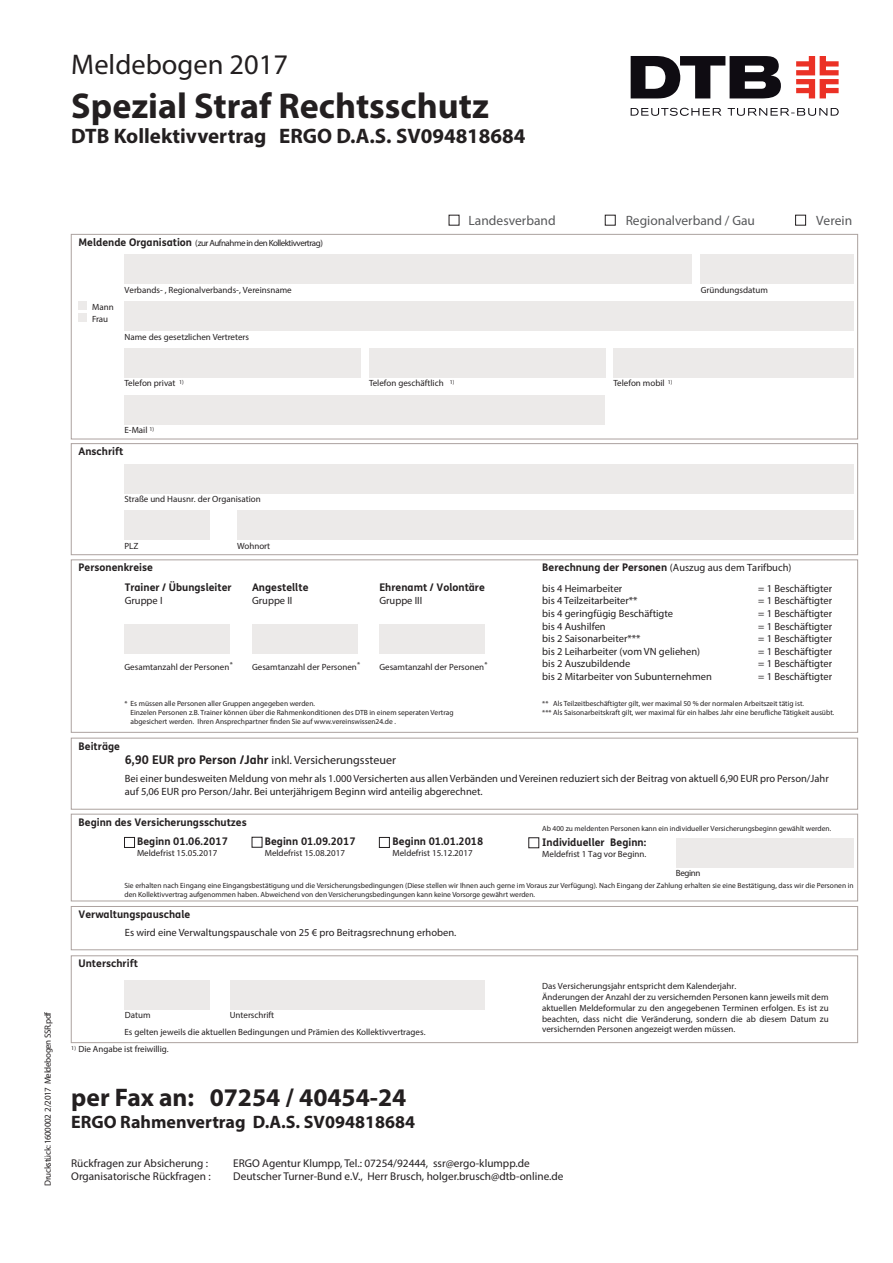
<style>
.page{position:relative;width:893px;height:1263px;background:#fff}
.page>*{position:absolute;margin:0;border:0;box-sizing:border-box;transform-origin:0 0}
.t1{font:700 36px "Myriad Pro";color:#231f20}
.t2{font:28.5px "Myriad Pro";color:#231f20}
.t3{font:700 25.5px "Myriad Pro";color:#231f20}
.t4{font:700 21px "Myriad Pro";color:#231f20}
.t5{font:700 18px "Myriad Pro";color:#231f20}
.t6{font:13.5px "FS Me";color:#57585a}
.t7{font:12px "FS Me";color:#231f20}
.t8{font:11.25px "Myriad Pro";color:#231f20}
.t9{font:10.5px/12.6px "FS Me";color:#231f20}
.t10{font:700 10.5px/19.6px "FS Me";color:#231f20}
.t11{font:9px/10.8px "FS Me";color:#231f20}
.t12{font:9px "FS Me";letter-spacing:-.055em;color:#231f20}
.t13{font:9px "Myriad Pro";letter-spacing:-.04em;color:#231f20}
.t14{font:7.5px/9px "FS Me";color:#231f20}
.s1{font-weight:700;font-size:10.5px}
.s2{font-weight:700}
</style>
<div class="page">
<div style="left:605px;top:215px;width:11px;height:10px;border:1px solid #231f20"></div>
<div style="left:795px;top:215px;width:11px;height:10px;border:1px solid #231f20"></div>
<div style="left:71px;top:443px;width:787px;height:112px;border:1px solid #aca29f"></div>
<div style="left:124px;top:464px;width:730px;height:29px;background:#eceae9"></div>
<div style="left:237px;top:510px;width:617px;height:30px;background:#eceae9"></div>
<div style="left:124px;top:510px;width:86px;height:30px;background:#eceae9"></div>
<div style="left:71px;top:234px;width:787px;height:205px;border:1px solid #aca29f"></div>
<div style="left:701px;top:254px;width:153px;height:30px;background:#eceae9"></div>
<div style="left:78px;top:301px;width:9px;height:9px;background:#eceae9"></div>
<div style="left:78px;top:313px;width:9px;height:9px;background:#eceae9"></div>
<div style="left:124px;top:254px;width:568px;height:30px;background:#eceae9"></div>
<div style="left:124px;top:301px;width:730px;height:30px;background:#eceae9"></div>
<div style="left:613px;top:348px;width:241px;height:30px;background:#eceae9"></div>
<div style="left:124px;top:348px;width:236px;height:30px;background:#eceae9"></div>
<div style="left:369px;top:348px;width:236px;height:30px;background:#eceae9"></div>
<div style="left:124px;top:395px;width:481px;height:29px;background:#eceae9"></div>
<div style="left:71px;top:559px;width:787px;height:174px;border:1px solid #aca29f"></div>
<div style="left:379px;top:624px;width:106px;height:30px;background:#eceae9"></div>
<div style="left:125px;top:624px;width:105px;height:30px;background:#eceae9"></div>
<div style="left:252px;top:624px;width:105px;height:30px;background:#eceae9"></div>
<svg style="left:631px;top:56px;width:208px;height:60px"></svg>
<div style="left:71px;top:814px;width:787px;height:87px;border:1px solid #aca29f"></div>
<div style="left:124px;top:837px;width:11px;height:11px;border:1px solid #231f20"></div>
<div style="left:252px;top:837px;width:10px;height:10px;border:1px solid #231f20"></div>
<div style="left:379px;top:837px;width:11px;height:11px;border:1px solid #231f20"></div>
<div style="left:528px;top:837px;width:11px;height:11px;border:1px solid #231f20"></div>
<div style="left:676px;top:838px;width:178px;height:29px;background:#eceae9"></div>
<div style="left:71px;top:955px;width:787px;height:88px;border:1px solid #aca29f"></div>
<div style="left:125px;top:980px;width:85px;height:30px;background:#eceae9"></div>
<div style="left:230px;top:980px;width:255px;height:30px;background:#eceae9"></div>
<div style="left:71px;top:738px;width:787px;height:71px;border:1px solid #aca29f"></div>
<div style="left:71px;top:906px;width:787px;height:44px;border:1px solid #aca29f"></div>
<h2 class="t2" style="left:71px;top:47px;width:218px">Meldebogen 2017</h2>
<h1 class="t1" style="left:71px;top:82px;width:419px">Spezial Straf Rechtsschutz</h1>
<h3 class="t4" style="left:71px;top:122px;width:456px">DTB Kollektivvertrag ERGO D.A.S. SV094818684</h3>
<p class="t13" style="left:42px;top:1186px;width:176px;rotate:-90deg">Druckstück: 1600002 2/2017 Meldebogen SSR.pdf</p>
<p class="t12" style="left:79px;top:237px;width:246px"><span class="s1">Meldende Organisation</span> (zur Aufnahme in den Kollektivvertrag)</p>
<h3 class="t6" style="left:469px;top:213px;width:89px">Landesverband</h3>
<h3 class="t6" style="left:626px;top:213px;width:131px">Regionalverband / Gau</h3>
<h3 class="t6" style="left:816px;top:213px;width:38px">Verein</h3>
<p class="t11" style="left:92px;top:301px;width:23px;line-height:11.6px">Mann<br>Frau</p>
<p class="t11" style="left:124px;top:284px;width:169px">Verbands- , Regionalverbands-, Vereinsname</p>
<p class="t11" style="left:701px;top:284px;width:69px">Gründungsdatum</p>
<p class="t11" style="left:124px;top:331px;width:126px">Name des gesetzlichen Vertreters</p>
<p class="t11" style="left:124px;top:378px;width:61px">Telefon privat <sup>1)</sup></p>
<p class="t11" style="left:369px;top:378px;width:87px">Telefon geschäftlich <sup>1)</sup></p>
<p class="t11" style="left:613px;top:378px;width:61px">Telefon mobil <sup>1)</sup></p>
<p class="t11" style="left:124px;top:424px;width:31px">E-Mail <sup>1)</sup></p>
<h3 class="t10" style="left:79px;top:441px;width:46px">Anschrift</h3>
<p class="t11" style="left:124px;top:493px;width:138px">Straße und Hausnr. der Organisation</p>
<p class="t11" style="left:124px;top:540px;width:16px">PLZ</p>
<p class="t11" style="left:237px;top:540px;width:35px">Wohnort</p>
<h3 class="t10" style="left:79px;top:557px;width:76px">Personenkreise</h3>
<h3 class="t10" style="left:125px;top:577px;width:109px">Trainer / Übungsleiter</h3>
<h3 class="t9" style="left:125px;top:593px;width:39px">Gruppe I</h3>
<h3 class="t10" style="left:252px;top:577px;width:58px">Angestellte</h3>
<h3 class="t9" style="left:252px;top:593px;width:42px">Gruppe II</h3>
<h3 class="t10" style="left:379px;top:577px;width:107px">Ehrenamt / Volontäre</h3>
<h3 class="t9" style="left:379px;top:593px;width:44px">Gruppe III</h3>
<p class="t14" style="left:230px;top:660px;width:5px">*</p>
<p class="t14" style="left:357px;top:660px;width:5px">*</p>
<p class="t14" style="left:485px;top:660px;width:5px">*</p>
<p class="t11" style="left:124px;top:662px;width:106px">Gesamtanzahl der Personen</p>
<p class="t11" style="left:252px;top:662px;width:106px">Gesamtanzahl der Personen</p>
<p class="t11" style="left:379px;top:662px;width:106px">Gesamtanzahl der Personen</p>
<p class="t14" style="left:124px;top:699px;width:192px">* Es müssen alle Personen aller Gruppen angegeben werden.</p>
<h3 class="t10" style="left:79px;top:735px;width:43px">Beiträge</h3>
<p class="t14" style="left:130px;top:708px;width:325px">Einzelen Personen z.B. Trainer können über die Rahmenkonditionen des DTB in einem seperaten Vertrag abgesichert werden. Ihren Ansprechpartner finden Sie auf www.vereinswissen24.de .</p>
<h3 class="t7" style="left:125px;top:752px;width:273px"><span class="s2">6,90 EUR pro Person /Jahr</span> inkl. Versicherungssteuer</h3>
<h3 class="t9" style="left:542px;top:561px;width:251px"><span class="s2">Berechnung der Personen</span> (Auszug aus dem Tarifbuch)</h3>
<h3 class="t9" style="left:542px;top:582px;width:82px">bis 4 Heimarbeiter</h3>
<h3 class="t9" style="left:758px;top:582px;width:75px">= 1 Beschäftigter</h3>
<h3 class="t9" style="left:542px;top:594px;width:97px">bis 4 Teilzeitarbeiter**</h3>
<h3 class="t9" style="left:758px;top:594px;width:75px">= 1 Beschäftigter</h3>
<h3 class="t9" style="left:542px;top:607px;width:132px">bis 4 geringfügig Beschäftigte</h3>
<h3 class="t9" style="left:758px;top:607px;width:75px">= 1 Beschäftigter</h3>
<h3 class="t9" style="left:542px;top:620px;width:65px">bis 4 Aushilfen</h3>
<h3 class="t9" style="left:758px;top:620px;width:75px">= 1 Beschäftigter</h3>
<h3 class="t9" style="left:542px;top:632px;width:100px">bis 2 Saisonarbeiter***</h3>
<h3 class="t9" style="left:758px;top:632px;width:75px">= 1 Beschäftigter</h3>
<h3 class="t9" style="left:542px;top:645px;width:159px">bis 2 Leiharbeiter (vom VN geliehen)</h3>
<h3 class="t9" style="left:758px;top:645px;width:75px">= 1 Beschäftigter</h3>
<h3 class="t9" style="left:542px;top:657px;width:90px">bis 2 Auszubildende</h3>
<h3 class="t9" style="left:758px;top:657px;width:75px">= 1 Beschäftigter</h3>
<h3 class="t9" style="left:542px;top:670px;width:171px">bis 2 Mitarbeiter von Subunternehmen</h3>
<h3 class="t9" style="left:758px;top:670px;width:75px">= 1 Beschäftigter</h3>
<p class="t14" style="left:542px;top:699px;width:294px">** Als Teilzeitbeschäftigter gilt, wer maximal 50 % der normalen Arbeitszeit tätig ist.<br>*** Als Saisonarbeitskraft gilt, wer maximal für ein halbes Jahr eine berufliche Tätigkeit ausübt.</p>
<p class="t9" style="left:125px;top:772px;width:705px">Bei einer bundesweiten Meldung von mehr als 1.000 Versicherten aus allen Verbänden und Vereinen reduziert sich der Beitrag von aktuell 6,90 EUR pro Person/Jahr auf 5,06 EUR pro Person/Jahr. Bei unterjährigem Beginn wird anteilig abgerechnet.</p>
<h3 class="t10" style="left:137px;top:811px;width:111px;text-indent:-59px">Beginn des Versicherungsschutzes<br>Beginn 01.06.2017</h3>
<p class="t11" style="left:137px;top:847px;width:82px">Meldefrist 15.05.2017</p>
<p class="t14" style="left:542px;top:823px;width:291px">Ab 400 zu meldenten Personen kann ein individueller Versicherungsbeginn gewählt werden.</p>
<h3 class="t10" style="left:392px;top:831px;width:92px">Beginn 01.01.2018</h3>
<p class="t11" style="left:392px;top:847px;width:82px">Meldefrist 15.12.2017</p>
<p class="t14" style="left:124px;top:881px;width:731px">Sie erhalten nach Eingang eine Eingangsbestätigung und die Versicherungsbedingungen (Diese stellen wir Ihnen auch gerne im Voraus zur Verfügung). Nach Eingang der Zahlung erhalten sie eine Bestätigung, dass wir die Personen in den Kollektivvertrag aufgenommen haben. Abweichend von den Versicherungsbedingungen kann keine Vorsorge gewährt werden.</p>
<h3 class="t10" style="left:265px;top:831px;width:92px">Beginn 01.09.2017</h3>
<p class="t11" style="left:265px;top:847px;width:82px">Meldefrist 15.08.2017</p>
<h3 class="t10" style="left:542px;top:832px;width:106px">Individueller Beginn:</h3>
<p class="t11" style="left:542px;top:848px;width:106px">Meldefrist 1 Tag vor Beginn.</p>
<p class="t11" style="left:676px;top:867px;width:26px">Beginn</p>
<h3 class="t10" style="left:79px;top:904px;width:113px">Verwaltungspauschale</h3>
<h3 class="t9" style="left:125px;top:925px;width:333px">Es wird eine Verwaltungspauschale von 25 € pro Beitragsrechnung erhoben.</h3>
<h3 class="t10" style="left:79px;top:953px;width:61px">Unterschrift</h3>
<p class="t11" style="left:125px;top:1010px;width:27px">Datum</p>
<p class="t11" style="left:230px;top:1010px;width:46px">Unterschrift</p>
<p class="t11" style="left:124px;top:1026px;width:303px">Es gelten jeweils die aktuellen Bedingungen und Prämien des Kollektivvertrages.</p>
<p class="t11" style="left:71px;top:1043px;width:99px"><sup>1)</sup> Die Angabe ist freiwillig.</p>
<p class="t11" style="left:542px;top:980px;width:288px">Das Versicherungsjahr entspricht dem Kalenderjahr.<br>Änderungen der Anzahl der zu versichernden Personen kann jeweils mit dem aktuellen Meldeformular zu den angegebenen Terminen erfolgen. Es ist zu beachten, dass nicht die Veränderung, sondern die ab diesem Datum zu versichernden Personen angezeigt werden müssen.</p>
<h3 class="t3" style="left:71px;top:1081px;width:337px">per Fax an: 07254 / 40454-24</h3>
<h3 class="t5" style="left:71px;top:1110px;width:345px">ERGO Rahmenvertrag D.A.S. SV094818684</h3>
<h3 class="t8" style="left:71px;top:1156px;width:138px">Rückfragen zur Absicherung :</h3>
<h3 class="t8" style="left:233px;top:1156px;width:298px">ERGO Agentur Klumpp, Tel.: 07254/92444, ssr@ergo-klumpp.de</h3>
<h3 class="t8" style="left:71px;top:1169px;width:141px">Organisatorische Rückfragen :</h3>
<h3 class="t8" style="left:233px;top:1169px;width:332px">Deutscher Turner-Bund e.V., Herr Brusch, holger.brusch@dtb-online.de</h3>
</div>
